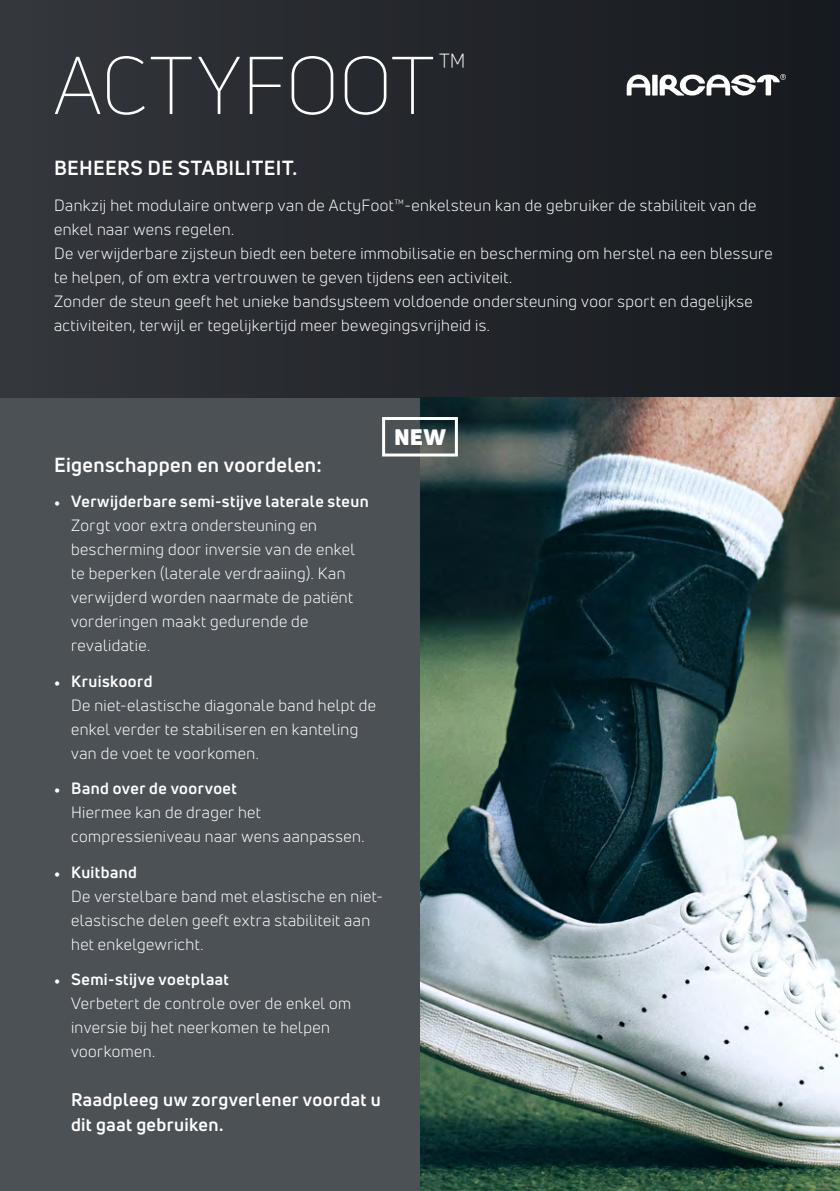
<style>
.page{position:relative;width:840px;height:1191px;background:#fff}
.page>*{position:absolute;margin:0;border:0;box-sizing:border-box;transform-origin:0 0}
.t1{font:300 80px "Uni Neue";letter-spacing:.005em;color:#fff}
.t2{font:900 22px "Uni Neue";color:#fff}
.t3{font:700 20px "Uni Neue";letter-spacing:.015em;color:#fff}
.t4{font:700 18px/25px "Uni Neue";letter-spacing:.02em;color:#fff}
.t5{font:16px/24px "Uni Neue";letter-spacing:.025em;color:#fff}
.t6{font:700 16px "Uni Neue";letter-spacing:.025em;color:#fff}
.s1{font-family:"Minion Pro";font-weight:400}
</style>
<div class="page">
<div style="left:0;top:0;width:839px;height:1191px;background:#4c5156"></div>
<div style="left:0;top:0;width:839px;height:397px;background:linear-gradient(to right,#33363c,#15191e)"></div>
<img style="left:420px;top:397px;width:419px;height:794px">
<svg style="left:626px;top:74px;width:159px;height:22px;background:#898b8d"></svg>
<div style="left:382px;top:417px;width:75px;height:39px;border:3px solid #fff"></div>
<p class="t1" style="left:54px;top:37px;width:414px">ACTYFOOT<sup>™</sup></p>
<p class="t3" style="left:54px;top:156px;width:245px">BEHEERS DE STABILITEIT.</p>
<p class="t5" style="left:54px;top:193px;width:703px">Dankzij het modulaire ontwerp van de ActyFoot™-enkelsteun kan de gebruiker de stabiliteit van de enkel naar wens regelen.</p>
<p class="t5" style="left:54px;top:241px;width:719px">De verwijderbare zijsteun biedt een betere immobilisatie en bescherming om herstel na een blessure te helpen, of om extra vertrouwen te geven tijdens een activiteit.</p>
<p class="t5" style="left:54px;top:289px;width:700px">Zonder de steun geeft het unieke bandsysteem voldoende ondersteuning voor sport en dagelijkse activiteiten, terwijl er tegelijkertijd meer bewegingsvrijheid is.</p>
<p class="t3" style="left:54px;top:452px;width:269px">Eigenschappen en voordelen:</p>
<p class="t6" style="left:54px;top:491px;width:316px"><span class="s1">•</span> Verwijderbare semi-stijve laterale steun</p>
<p class="t5" style="left:71px;top:513px;width:285px">Zorgt voor extra ondersteuning en bescherming door inversie van de enkel te beperken (laterale verdraaiing). Kan verwijderd worden naarmate de patiënt vorderingen maakt gedurende de revalidatie.</p>
<p class="t6" style="left:54px;top:671px;width:100px"><span class="s1">•</span> Kruiskoord</p>
<p class="t5" style="left:71px;top:693px;width:306px">De niet-elastische diagonale band helpt de enkel verder te stabiliseren en kanteling van de voet te voorkomen.</p>
<p class="t6" style="left:54px;top:778px;width:184px"><span class="s1">•</span> Band over de voorvoet</p>
<p class="t5" style="left:71px;top:800px;width:295px">Hiermee kan de drager het compressieniveau naar wens aanpassen.</p>
<p class="t6" style="left:54px;top:861px;width:84px"><span class="s1">•</span> Kuitband</p>
<p class="t5" style="left:71px;top:883px;width:313px">De verstelbare band met elastische en niet&shy;elastische delen geeft extra stabiliteit aan het enkelgewricht.</p>
<p class="t6" style="left:54px;top:969px;width:176px"><span class="s1">•</span> Semi-stijve voetplaat</p>
<p class="t5" style="left:71px;top:991px;width:281px">Verbetert de controle over de enkel om inversie bij het neerkomen te helpen voorkomen.</p>
<p class="t4" style="left:71px;top:1086px;width:311px">Raadpleeg uw zorgverlener voordat u dit gaat gebruiken.</p>
<p class="t2" style="left:394px;top:422px;width:53px">NEW</p>
</div>
